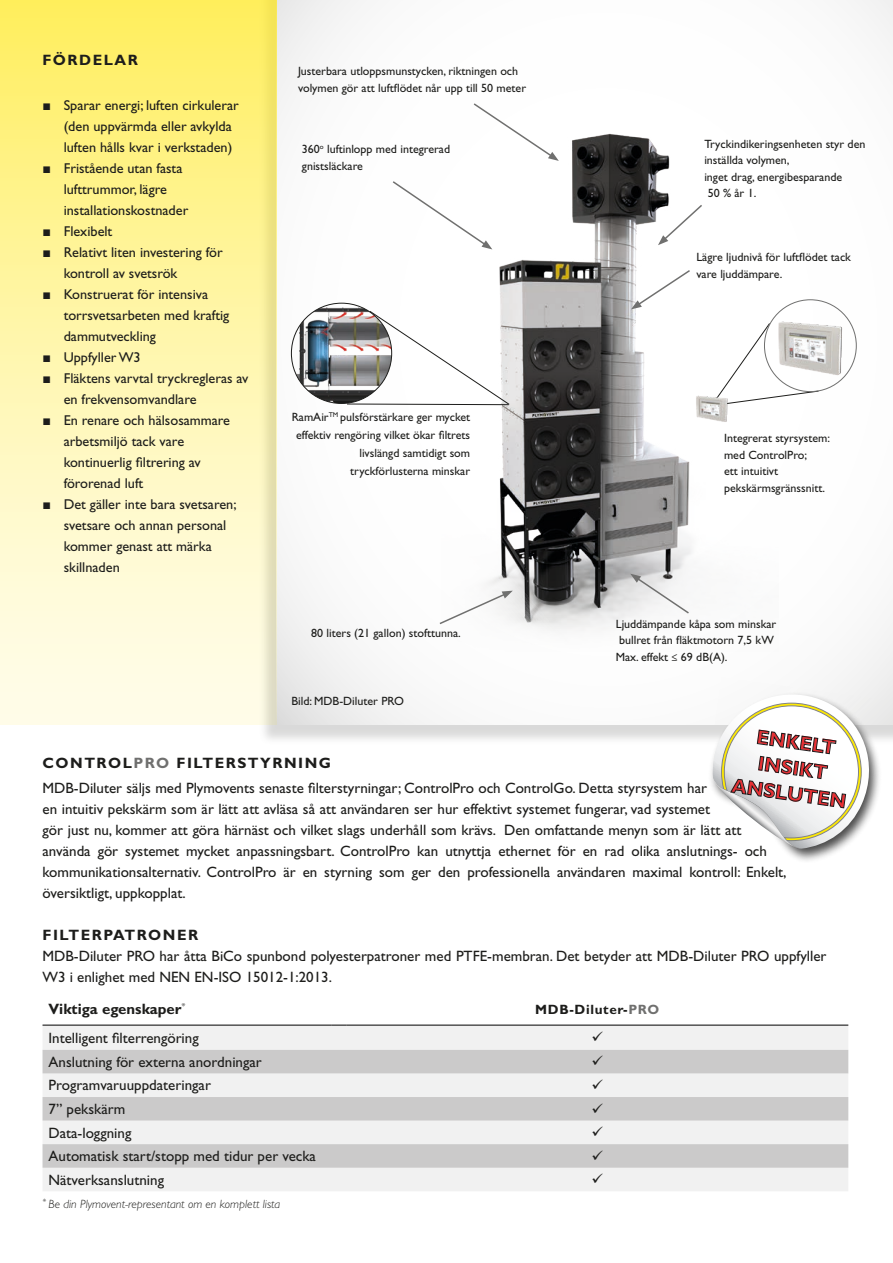
<style>
.page{position:relative;width:893px;height:1263px;background:#fff}
.page>*{position:absolute;margin:0;border:0;box-sizing:border-box;transform-origin:0 0}
.t1{font:700 19.8px/25.8px "Gill Sans";color:#e63034;text-align:center}
.t2{font:15px/21px "Gill Sans Std";color:#1d1d1b}
.t3{font:700 15px "Gill Sans Std";letter-spacing:.1em;color:#1d1d1b}
.t4{font:700 15px "Gill Sans Std";color:#1d1d1b}
.t5{font:14.25px/21px "Gill Sans Std";color:#1d1d1b}
.t6{font:700 13.5px "Gill Sans Std";letter-spacing:.05em;color:#1d1d1b}
.t7{font:12px/16.5px "Gill Sans Std";color:#1d1d1b}
.t8{font:italic 300 12px "Gill Sans Std";color:#1d1d1b}
.s1{font-family:"Arial"}
.s2{font-weight:700}
.s3{font-weight:700;color:#70706f}
.s4{color:#70706f}
</style>
<div class="page">
<div style="left:0;top:0;width:276px;height:725px;background:linear-gradient(to bottom,#ffee63,#fefcf4)"></div>
<img style="left:475px;top:133px;width:304px;height:498px">
<div style="left:43px;top:1026px;width:805px;height:165px;background:#f1f1f1"></div>
<svg style="left:43px;top:1050px;width:805px;height:118px;fill:#cbcaca"></svg>
<hr style="left:43px;top:1025px;width:289px;height:1px;background:#000">
<svg style="left:332px;top:1025px;width:14px;height:1px"></svg>
<hr style="left:346px;top:1025px;width:502px;height:1px;background:#000">
<svg style="left:708px;top:689px;width:171px;height:162px"></svg>
<svg style="left:716px;top:323px;width:102px;height:81px"></svg>
<img style="left:764px;top:317px;width:92px;height:74px">
<img style="left:678px;top:393px;width:53px;height:33px">
<img style="left:291px;top:307px;width:78px;height:96px">
<svg style="left:347px;top:311px;width:162px;height:94px"></svg>
<svg style="left:439px;top:591px;width:74px;height:34px"></svg>
<svg style="left:473px;top:103px;width:86px;height:58px"></svg>
<svg style="left:658px;top:203px;width:46px;height:42px"></svg>
<svg style="left:392px;top:180px;width:100px;height:69px"></svg>
<svg style="left:630px;top:574px;width:60px;height:41px"></svg>
<svg style="left:631px;top:269px;width:61px;height:40px"></svg>
<svg style="left:592px;top:1032px;width:11px;height:9px"></svg>
<svg style="left:592px;top:1056px;width:11px;height:9px"></svg>
<svg style="left:592px;top:1079px;width:11px;height:10px"></svg>
<svg style="left:592px;top:1103px;width:11px;height:10px"></svg>
<svg style="left:592px;top:1126px;width:11px;height:10px"></svg>
<svg style="left:592px;top:1150px;width:11px;height:10px"></svg>
<svg style="left:592px;top:1174px;width:11px;height:9px"></svg>
<p class="t3" style="left:42px;top:51px;width:97px">FÖRDELAR</p>
<p class="t5" style="left:64px;top:95px;width:177px;text-indent:-21px"><span class="s1">■</span> Sparar energi; luften cirkulerar (den uppvärmda eller avkylda luften hålls kvar i verkstaden)</p>
<p class="t5" style="left:64px;top:158px;width:126px;text-indent:-21px"><span class="s1">■</span> Fristående utan fasta lufttrummor, lägre installationskostnader</p>
<p class="t5" style="left:42px;top:221px;width:71px"><span class="s1">■</span> Flexibelt</p>
<p class="t5" style="left:64px;top:242px;width:161px;text-indent:-21px"><span class="s1">■</span> Relativt liten investering för kontroll av svetsrök</p>
<p class="t5" style="left:64px;top:284px;width:167px;text-indent:-21px"><span class="s1">■</span> Konstruerat för intensiva torrsvetsarbeten med kraftig dammutveckling</p>
<p class="t5" style="left:42px;top:347px;width:100px"><span class="s1">■</span> Uppfyller W3</p>
<p class="t5" style="left:64px;top:368px;width:186px;text-indent:-21px"><span class="s1">■</span> Fläktens varvtal tryckregleras av en frekvensomvandlare</p>
<p class="t5" style="left:64px;top:410px;width:168px;text-indent:-21px"><span class="s1">■</span> En renare och hälsosammare arbetsmiljö tack vare kontinuerlig filtrering av förorenad luft</p>
<p class="t5" style="left:64px;top:494px;width:174px;text-indent:-21px"><span class="s1">■</span> Det gäller inte bara svetsaren; svetsare och annan personal kommer genast att märka skillnaden</p>
<p class="t7" style="left:298px;top:63px;width:229px">Justerbara utloppsmunstycken, riktningen och volymen gör att luftflödet når upp till 50 meter</p>
<p class="t7" style="left:302px;top:141px;width:150px">360<sup>o</sup> luftinlopp med integrerad gnistsläckare</p>
<p class="t7" style="left:292px;top:408px;width:180px;line-height:18px;text-align:right">RamAir<sup>TM</sup> pulsförstärkare ger mycket effektiv rengöring vilket ökar filtrets livslängd samtidigt som tryckförlusterna minskar</p>
<p class="t7" style="left:704px;top:136px;width:163px">Tryckindikeringsenheten styr den inställda volymen,<br>inget drag, energibesparande<br>50 % år 1.</p>
<p class="t7" style="left:696px;top:249px;width:156px">Lägre ljudnivå för luftflödet tack vare ljuddämpare.</p>
<p class="t7" style="left:724px;top:430px;width:108px">Integrerat styrsystem: med ControlPro;<br>ett intuitivt pekskärmsgränssnitt.</p>
<p class="t7" style="left:311px;top:625px;width:151px">80 liters (21 gallon) stofttunna.</p>
<p class="t7" style="left:616px;top:616px;width:162px">Ljuddämpande kåpa som minskar bullret från fläktmotorn 7,5 kW<br>Max. effekt ≤ 69 dB(A).</p>
<p class="t7" style="left:291px;top:692px;width:114px">Bild: MDB-Diluter PRO</p>
<h1 class="t1" style="left:741px;top:722px;width:117px;rotate:8deg">ENKELT<br>INSIKT<br>ANSLUTEN</h1>
<p class="t2" style="left:43px;top:750px;width:666px;line-height:25.5px"><span class="s2">CONTROL</span><span class="s3">PRO</span> <span class="s2">FILTERSTYRNING<br></span>MDB-Diluter säljs med Plymovents senaste filterstyrningar; ControlPro och ControlGo. Detta styrsystem har</p>
<p class="t2" style="left:43px;top:799px;width:745px">en intuitiv pekskärm som är lätt att avläsa så att användaren ser hur effektivt systemet fungerar, vad systemet<br>gör just nu, kommer att göra härnäst och vilket slags underhåll som krävs. Den omfattande menyn som är lätt att använda gör systemet mycket anpassningsbart. ControlPro kan utnyttja ethernet för en rad olika anslutnings- och kommunikationsalternativ. ControlPro är en styrning som ger den professionella användaren maximal kontroll: Enkelt, översiktligt, uppkopplat.</p>
<p class="t3" style="left:43px;top:926px;width:157px">FILTERPATRONER</p>
<p class="t2" style="left:43px;top:946px;width:786px">MDB-Diluter PRO har åtta BiCo spunbond polyesterpatroner med PTFE-membran. Det betyder att MDB-Diluter PRO uppfyller<br>W3 i enlighet med NEN EN-ISO 15012-1:2013.</p>
<p class="t4" style="left:49px;top:1000px;width:139px">Viktiga egenskaper<sup>*</sup></p>
<p class="t6" style="left:535px;top:1001px;width:126px">MDB-Diluter-<span class="s4">PRO</span></p>
<p class="t2" style="left:49px;top:1027px;width:152px">Intelligent filterrengöring</p>
<p class="t2" style="left:49px;top:1051px;width:215px">Anslutning för externa anordningar</p>
<p class="t2" style="left:49px;top:1075px;width:164px">Programvaruuppdateringar</p>
<p class="t2" style="left:49px;top:1098px;width:78px">7” pekskärm</p>
<p class="t2" style="left:49px;top:1122px;width:84px">Data-loggning</p>
<p class="t2" style="left:49px;top:1145px;width:269px">Automatisk start/stopp med tidur per vecka</p>
<p class="t2" style="left:49px;top:1169px;width:117px">Nätverksanslutning</p>
<p class="t8" style="left:43px;top:1198px;width:239px"><sup>*</sup> Be din Plymovent-representant om en komplett lista</p>
</div>
